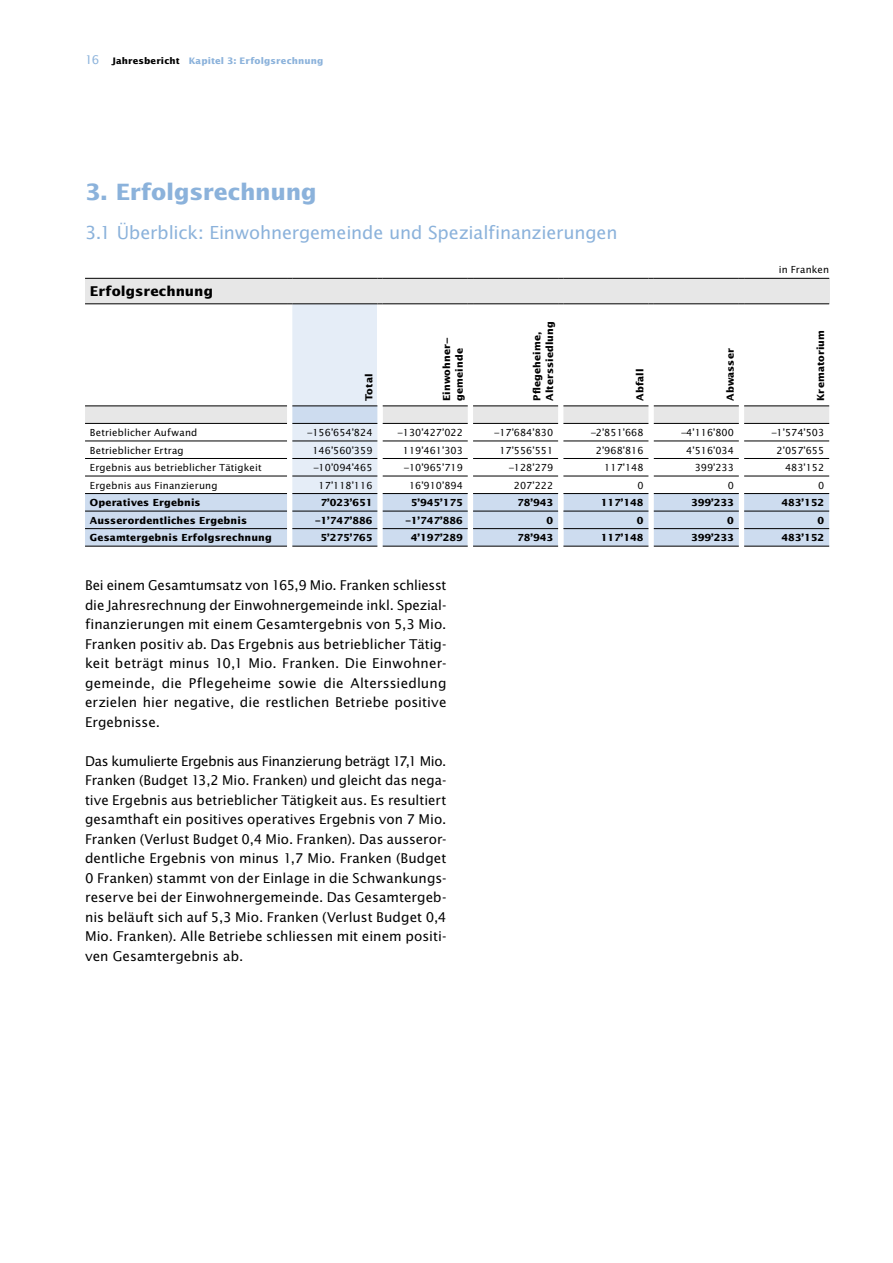
<style>
.page{position:relative;width:893px;height:1263px;background:#fff}
.page>*{position:absolute;margin:0;border:0;box-sizing:border-box;transform-origin:0 0}
._3_Titel{font:700 22.5px "Lucida Sans";letter-spacing:-.015em;color:#8bb2db}
._4_Untertitel{font:18px "Lucida Sans";letter-spacing:-.01em;color:#8bb2db}
._6_Fliesstext_Blocks{font:13.5px/19.5px "Lucida Sans";color:#000;text-align:justify}
.Tabellentext_Titel{font:700 13.5px "Lucida Sans";color:#000}
.Tabellentext_Zahlen{font:9.75px "Lucida Sans";color:#000}
.Tabellentext_LB{font:700 9.75px/12.8px "Lucida Sans";letter-spacing:.015em;color:#000}
.Tabellentext_Zahlen-2{font:700 9.75px "Lucida Sans";color:#000}
.Tabellentext_LB-2{font:9.75px "Lucida Sans";letter-spacing:.015em;color:#000}
.Tabellentext_RB{font:9.75px "Lucida Sans";letter-spacing:.01em;color:#000}
.t1{font:700 9px "Lucida Sans";letter-spacing:.015em;color:#8bb2db}
.s1{font-weight:400;font-size:12px}
.s2{color:#000}
</style>
<div class="page">
<div style="left:85px;top:278px;width:744px;height:26px;background:#e7e7e7"></div>
<hr style="left:85px;top:546px;width:202px;height:1px;background:#000">
<hr style="left:292px;top:546px;width:85px;height:1px;background:#000">
<hr style="left:383px;top:546px;width:85px;height:1px;background:#000">
<hr style="left:473px;top:546px;width:85px;height:1px;background:#000">
<hr style="left:563px;top:546px;width:85px;height:1px;background:#000">
<hr style="left:654px;top:546px;width:85px;height:1px;background:#000">
<hr style="left:744px;top:546px;width:85px;height:1px;background:#000">
<hr style="left:85px;top:278px;width:202px;height:1px;background:#000">
<hr style="left:292px;top:278px;width:85px;height:1px;background:#000">
<hr style="left:383px;top:278px;width:85px;height:1px;background:#000">
<hr style="left:473px;top:278px;width:85px;height:1px;background:#000">
<hr style="left:563px;top:278px;width:85px;height:1px;background:#000">
<hr style="left:654px;top:278px;width:85px;height:1px;background:#000">
<hr style="left:744px;top:278px;width:85px;height:1px;background:#000">
<svg style="left:85px;top:303px;width:744px;height:243px"></svg>
<hr style="left:744px;top:303px;width:85px;height:1px;background:#000">
<p class="t1" style="left:85px;top:55px;width:240px"><span class="s1">16</span> <span class="s2">Jahresbericht</span> Kapitel 3: Erfolgsrechnung</p>
<p class="_3_Titel" style="left:85px;top:179px;width:233px">3. Erfolgsrechnung</p>
<p class="_4_Untertitel" style="left:85px;top:222px;width:534px">3.1 Überblick: Einwohnergemeinde und Spezialfinanzierungen</p>
<p class="Tabellentext_Titel" style="left:90px;top:283px;width:125px">Erfolgsrechnung</p>
<p class="Tabellentext_LB" style="left:362px;top:401px;width:29px;rotate:-90deg">Total</p>
<p class="Tabellentext_LB" style="left:440px;top:401px;width:65px;rotate:-90deg">Einwohner− gemeinde</p>
<p class="Tabellentext_LB" style="left:530px;top:401px;width:81px;rotate:-90deg">Pflegeheime,<br>Alterssiedlung</p>
<p class="Tabellentext_LB" style="left:633px;top:401px;width:34px;rotate:-90deg">Abfall</p>
<p class="Tabellentext_LB" style="left:724px;top:401px;width:54px;rotate:-90deg">Abwasser</p>
<p class="Tabellentext_RB" style="left:779px;top:264px;width:52px">in Franken</p>
<p class="Tabellentext_LB" style="left:814px;top:401px;width:73px;rotate:-90deg">Krematorium</p>
<p class="Tabellentext_LB-2" style="left:90px;top:426px;width:109px">Betrieblicher Aufwand</p>
<p class="Tabellentext_Zahlen" style="left:308px;top:426px;width:66px">–156’654’824</p>
<p class="Tabellentext_Zahlen" style="left:398px;top:426px;width:66px">–130’427’022</p>
<p class="Tabellentext_Zahlen" style="left:494px;top:426px;width:60px">–17’684’830</p>
<p class="Tabellentext_Zahlen" style="left:591px;top:426px;width:54px">–2’851’668</p>
<p class="Tabellentext_Zahlen" style="left:681px;top:426px;width:54px">–4’116’800</p>
<p class="Tabellentext_Zahlen" style="left:772px;top:426px;width:54px">–1’574’503</p>
<p class="Tabellentext_LB-2" style="left:90px;top:444px;width:95px">Betrieblicher Ertrag</p>
<p class="Tabellentext_Zahlen" style="left:312px;top:444px;width:62px">146’560’359</p>
<p class="Tabellentext_Zahlen" style="left:403px;top:444px;width:62px">119’461’303</p>
<p class="Tabellentext_Zahlen" style="left:499px;top:444px;width:55px">17’556’551</p>
<p class="Tabellentext_Zahlen" style="left:596px;top:444px;width:49px">2’968’816</p>
<p class="Tabellentext_Zahlen" style="left:686px;top:444px;width:49px">4’516’034</p>
<p class="Tabellentext_Zahlen" style="left:777px;top:444px;width:49px">2’057’655</p>
<p class="Tabellentext_LB-2" style="left:90px;top:462px;width:173px">Ergebnis aus betrieblicher Tätigkeit</p>
<p class="Tabellentext_Zahlen" style="left:314px;top:462px;width:60px">–10’094’465</p>
<p class="Tabellentext_Zahlen" style="left:404px;top:462px;width:60px">–10’965’719</p>
<p class="Tabellentext_Zahlen" style="left:509px;top:462px;width:46px">–128’279</p>
<p class="Tabellentext_Zahlen" style="left:604px;top:462px;width:41px">117’148</p>
<p class="Tabellentext_Zahlen" style="left:695px;top:462px;width:41px">399’233</p>
<p class="Tabellentext_Zahlen" style="left:785px;top:462px;width:41px">483’152</p>
<p class="Tabellentext_LB-2" style="left:90px;top:479px;width:129px">Ergebnis aus Finanzierung</p>
<p class="Tabellentext_Zahlen" style="left:319px;top:479px;width:55px">17’118’116</p>
<p class="Tabellentext_Zahlen" style="left:409px;top:479px;width:55px">16’910’894</p>
<p class="Tabellentext_Zahlen" style="left:514px;top:479px;width:41px">207’222</p>
<p class="Tabellentext_Zahlen" style="left:637px;top:479px;width:8px">0</p>
<p class="Tabellentext_Zahlen" style="left:728px;top:479px;width:8px">0</p>
<p class="Tabellentext_Zahlen" style="left:818px;top:479px;width:8px">0</p>
<p class="Tabellentext_LB" style="left:90px;top:496px;width:112px">Operatives Ergebnis</p>
<p class="Tabellentext_Zahlen-2" style="left:320px;top:497px;width:54px">7’023’651</p>
<p class="Tabellentext_Zahlen-2" style="left:411px;top:497px;width:54px">5’945’175</p>
<p class="Tabellentext_Zahlen-2" style="left:517px;top:497px;width:38px">78’943</p>
<p class="Tabellentext_Zahlen-2" style="left:601px;top:497px;width:44px">117’148</p>
<p class="Tabellentext_Zahlen-2" style="left:691px;top:497px;width:44px">399’233</p>
<p class="Tabellentext_Zahlen-2" style="left:781px;top:497px;width:44px">483’152</p>
<p class="Tabellentext_LB" style="left:90px;top:514px;width:159px">Ausserordentliches Ergebnis</p>
<p class="Tabellentext_Zahlen-2" style="left:316px;top:514px;width:58px">–1’747’886</p>
<p class="Tabellentext_Zahlen-2" style="left:406px;top:514px;width:58px">–1’747’886</p>
<p class="Tabellentext_Zahlen-2" style="left:546px;top:514px;width:8px">0</p>
<p class="Tabellentext_Zahlen-2" style="left:637px;top:514px;width:8px">0</p>
<p class="Tabellentext_Zahlen-2" style="left:727px;top:514px;width:8px">0</p>
<p class="Tabellentext_Zahlen-2" style="left:818px;top:514px;width:8px">0</p>
<p class="Tabellentext_LB" style="left:90px;top:531px;width:183px">Gesamtergebnis Erfolgsrechnung</p>
<p class="Tabellentext_Zahlen-2" style="left:320px;top:532px;width:54px">5’275’765</p>
<p class="Tabellentext_Zahlen-2" style="left:411px;top:532px;width:54px">4’197’289</p>
<p class="Tabellentext_Zahlen-2" style="left:517px;top:532px;width:38px">78’943</p>
<p class="Tabellentext_Zahlen-2" style="left:601px;top:532px;width:44px">117’148</p>
<p class="Tabellentext_Zahlen-2" style="left:691px;top:532px;width:44px">399’233</p>
<p class="Tabellentext_Zahlen-2" style="left:781px;top:532px;width:44px">483’152</p>
<p class="_6_Fliesstext_Blocks" style="left:85px;top:575px;width:363px">Bei einem Gesamtumsatz von 165,9 Mio. Franken schliesst die Jahresrechnung der Einwohnergemeinde inkl. Spezial&shy;finanzierungen mit einem Gesamtergebnis von 5,3 Mio.<br>Franken positiv ab. Das Ergebnis aus betrieblicher Tätig&shy;keit beträgt minus 10,1 Mio. Franken. Die Einwohner&shy;gemeinde, die Pflegeheime sowie die Alterssiedlung erzielen hier negative, die restlichen Betriebe positive Ergebnisse.</p>
<p class="_6_Fliesstext_Blocks" style="left:85px;top:751px;width:363px">Das kumulierte Ergebnis aus Finanzierung beträgt 17,1 Mio.<br>Franken (Budget 13,2 Mio. Franken) und gleicht das nega&shy;tive Ergebnis aus betrieblicher Tätigkeit aus. Es resultiert gesamthaft ein positives operatives Ergebnis von 7 Mio.<br>Franken (Verlust Budget 0,4 Mio. Franken). Das ausseror&shy;dentliche Ergebnis von minus 1,7 Mio. Franken (Budget 0 Franken) stammt von der Einlage in die Schwankungs&shy;reserve bei der Einwohnergemeinde. Das Gesamtergeb&shy;nis beläuft sich auf 5,3 Mio. Franken (Verlust Budget 0,4<br>Mio. Franken). Alle Betriebe schliessen mit einem positi&shy;ven Gesamtergebnis ab.</p>
</div>
